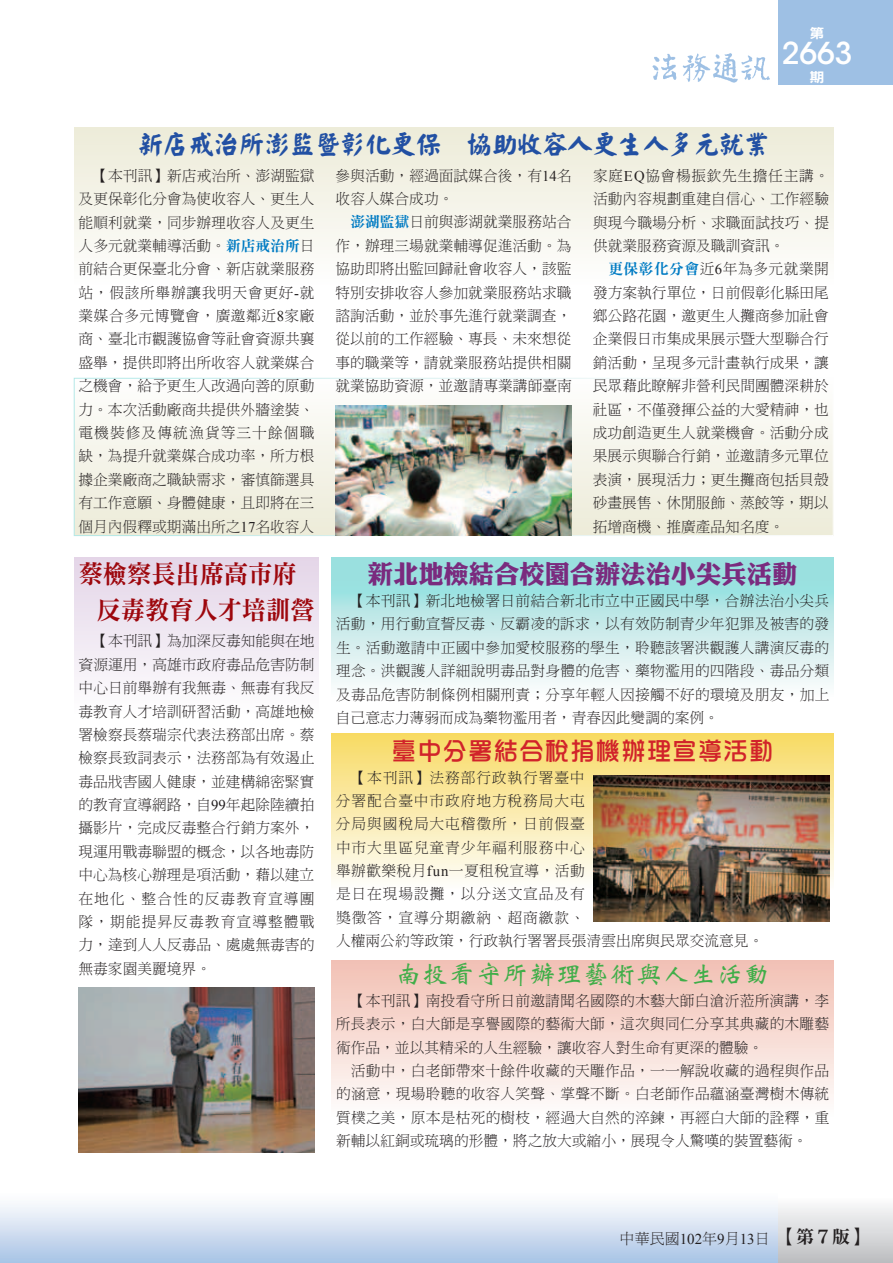
<style>
.page{position:relative;width:893px;height:1263px;background:#fff}
.page>*{position:absolute;margin:0;border:0;box-sizing:border-box;transform-origin:0 0}
.t1{font:500 30px "ITC Avant Garde Std";color:#fff}
.t2{font:25.5px "Yankai EG Ultra Big 5";color:#2250a3}
.t3{font:25.5px/36.2px "DF Ming Std W9";color:#9d070d;scale:.95 1}
.t4{font:25.5px "DF Li King Hei Std W8";color:#7a2b7e}
.t5{font:25.5px "DF Hua Zong Std W5";color:#d1232a}
.t6{font:700 25.5px "AR Wei Bei B5";letter-spacing:.05em;color:#40ae49}
.t7{font:15px "DF Ming Std W3";color:#231f20}
.t8{font:14.85px/23.4px "DF Ming Std W3";color:#231f20;text-align:justify}
.t9{font:14.85px/23.4px "DF Ming Std W3";letter-spacing:.06em;color:#231f20}
.t10{font:13.5px "DF Hei Std W9";color:#fff;scale:1.11 1}
.s1{font-family:"DF Ming Std W9";color:#007bc3}
.s2{font-family:"Times New Roman"}
.s3{font-family:"DF Ming Std W9";font-size:18px}
</style>
<div class="page">
<div style="left:0;top:1191px;width:783px;height:72px;background:linear-gradient(to bottom,#fff,#aac5e6)"></div>
<div style="left:778px;top:0;width:115px;height:85px;background:#9ec0e4"></div>
<img style="left:652px;top:53px;width:25px;height:27px">
<img style="left:682px;top:53px;width:28px;height:29px">
<img style="left:742px;top:55px;width:28px;height:25px">
<img style="left:710px;top:53px;width:32px;height:30px">
<div style="left:778px;top:1191px;width:115px;height:72px;background:linear-gradient(to bottom,#fff,#bdbec1)"></div>
<div style="left:332px;top:733px;width:501px;height:157px;background:linear-gradient(to bottom,#f8da63,#fefdfc)"></div>
<div style="left:74px;top:557px;width:245px;height:157px;background:linear-gradient(to bottom,#e3d5e8,#fdfdfe)"></div>
<div style="left:332px;top:557px;width:501px;height:157px;background:linear-gradient(to bottom,#8ddbda,#fff)"></div>
<div style="left:332px;top:960px;width:501px;height:157px;background:linear-gradient(to bottom,#f2bfb2,#fefdfc)"></div>
<div style="left:74px;top:128px;width:759px;height:157px;background:linear-gradient(to bottom,#edebd8,#fefefd)"></div>
<div style="left:74px;top:378px;width:759px;height:158px;background:linear-gradient(to bottom,#fefefd,#edebd8)"></div>
<div style="left:74px;top:378px;width:759px;height:158px;border:1px solid #fff"></div>
<img style="left:336px;top:405px;width:236px;height:131px">
<img style="left:79px;top:987px;width:236px;height:165px">
<img style="left:593px;top:775px;width:236px;height:146px">
<p class="t10" style="left:810px;top:26px;width:15px">第</p>
<h1 class="t1" style="left:782px;top:35px;width:72px">2663</h1>
<p class="t10" style="left:810px;top:69px;width:15px">期</p>
<h2 class="t2" style="left:138px;top:131px;width:633px">新店戒治所澎監暨彰化更保　協助收容人更生人多元就業</h2>
<p class="t8" style="left:78px;top:163px;width:238px;text-indent:15px">【本刊訊】新店戒治所、澎湖監獄及更保彰化分會為使收容人、更生人能順利就業，同步辦理收容人及更生人多元就業輔導活動。<span class="s1">新店戒治所</span>日前結合更保臺北分會、新店就業服務站，假該所舉辦讓我明天會更好<span class="s2">-</span>就業媒合多元博覽會，廣邀鄰近<span class="s2">8</span>家廠商、臺北市觀護協會等社會資源共襄盛舉，提供即將出所收容人就業媒合之機會，給予更生人改過向善的原動力。本次活動廠商共提供外牆塗裝、電機裝修及傳統漁貨等三十餘個職缺，為提升就業媒合成功率，所方根據企業廠商之職缺需求，審慎篩選具有工作意願、身體健康，且即將在三個月內假釋或期滿出所之<span class="s2">17</span>名收容人</p>
<p class="t8" style="left:336px;top:163px;width:237px">參與活動，經過面試媒合後，有<span class="s2">14</span>名收容人媒合成功。</p>
<p class="t8" style="left:593px;top:163px;width:238px">家庭<span class="s2">EQ</span>協會楊振欽先生擔任主講。活動內容規劃重建自信心、工作經驗與現今職場分析、求職面試技巧、提供就業服務資源及職訓資訊。</p>
<p class="t8" style="left:593px;top:257px;width:238px;text-indent:16px"><span class="s1">更保彰化分會</span>近<span class="s2">6</span>年為多元就業開發方案執行單位，日前假彰化縣田尾鄉公路花園，邀更生人攤商參加社會企業假日市集成果展示暨大型聯合行銷活動，呈現多元計畫執行成果，讓民眾藉此瞭解非營利民間團體深耕於社區，不僅發揮公益的大愛精神，也成功創造更生人就業機會。活動分成果展示與聯合行銷，並邀請多元單位表演，展現活力；更生攤商包括貝殼砂畫展售、休閒服飾、蒸餃等，期以拓增商機、推廣產品知名度。</p>
<p class="t8" style="left:335px;top:210px;width:238px;text-indent:15px"><span class="s1">澎湖監獄</span>日前與澎湖就業服務站合作，辦理三場就業輔導促進活動。為協助即將出監回歸社會收容人，該監特別安排收容人參加就業服務站求職諮詢活動，並於事先進行就業調查，從以前的工作經驗、專長、未來想從事的職業等，請就業服務站提供相關就業協助資源，並邀請專業講師臺南</p>
<h2 class="t3" style="left:97px;top:556px;width:231px;text-indent:-18px">蔡檢察長出席高市府反毒教育人才培訓營</h2>
<p class="t8" style="left:78px;top:629px;width:238px;text-indent:15px">【本刊訊】為加深反毒知能與在地資源運用，高雄市政府毒品危害防制中心日前舉辦有我無毒、無毒有我反毒教育人才培訓研習活動，高雄地檢署檢察長蔡瑞宗代表法務部出席。蔡檢察長致詞表示，法務部為有效遏止毒品戕害國人健康，並建構綿密緊實的教育宣導網路，自<span class="s2">99</span>年起除陸續拍攝影片，完成反毒整合行銷方案外，現運用戰毒聯盟的概念，以各地毒防中心為核心辦理是項活動，藉以建立在地化、整合性的反毒教育宣導團隊，期能提昇反毒教育宣導整體戰力，達到人人反毒品、處處無毒害的無毒家園美麗境界。</p>
<h2 class="t4" style="left:368px;top:560px;width:431px">新北地檢結合校園合辦法治小尖兵活動</h2>
<p class="t8" style="left:336px;top:589px;width:495px;text-indent:15px">【本刊訊】新北地檢署日前結合新北市立中正國民中學，合辦法治小尖兵活動，用行動宣誓反毒、反霸凌的訴求，以有效防制青少年犯罪及被害的發生。活動邀請中正國中參加愛校服務的學生，聆聽該署洪觀護人講演反毒的理念。洪觀護人詳細說明毒品對身體的危害、藥物濫用的四階段、毒品分類及毒品危害防制條例相關刑責；分享年輕人因接觸不好的環境及朋友，加上自己意志力薄弱而成為藥物濫用者，青春因此變調的案例。</p>
<h2 class="t5" style="left:391px;top:737px;width:384px">臺中分署結合稅捐機辦理宣導活動</h2>
<p class="t9" style="left:336px;top:765px;width:429px;text-indent:16px">【本刊訊】法務部行政執行署臺中<br>分署配合臺中市政府地方稅務局大屯<br>分局與國稅局大屯稽徵所，日前假臺<br>中市大里區兒童青少年福利服務中心<br>舉辦歡樂稅月<span class="s2">fun</span>一夏租稅宣導，活動<br>是日在現場設攤，以分送文宣品及有<br>獎徵答，宣導分期繳納、超商繳款、<br>人權兩公約等政策，行政執行署署長張清雲出席與民眾交流意見。</p>
<h2 class="t6" style="left:396px;top:961px;width:375px">南投看守所辦理藝術與人生活動</h2>
<p class="t8" style="left:336px;top:988px;width:495px;text-indent:15px">【本刊訊】南投看守所日前邀請聞名國際的木藝大師白滄沂蒞所演講，李所長表示，白大師是享譽國際的藝術大師，這次與同仁分享其典藏的木雕藝術作品，並以其精采的人生經驗，讓收容人對生命有更深的體驗。</p>
<p class="t8" style="left:336px;top:1059px;width:495px;text-indent:15px">活動中，白老師帶來十餘件收藏的天雕作品，一一解說收藏的過程與作品的涵意，現場聆聽的收容人笑聲、掌聲不斷。白老師作品蘊涵臺灣樹木傳統質樸之美，原本是枯死的樹枝，經過大自然的淬鍊，再經白大師的詮釋，重新輔以紅銅或琉璃的形體，將之放大或縮小，展現令人驚嘆的裝置藝術。</p>
<p class="t7" style="left:620px;top:1230px;width:250px">中華民國<span class="s2">102</span>年<span class="s2">9</span>月<span class="s2">13</span>日<span class="s3">【第７版】</span></p>
</div>
